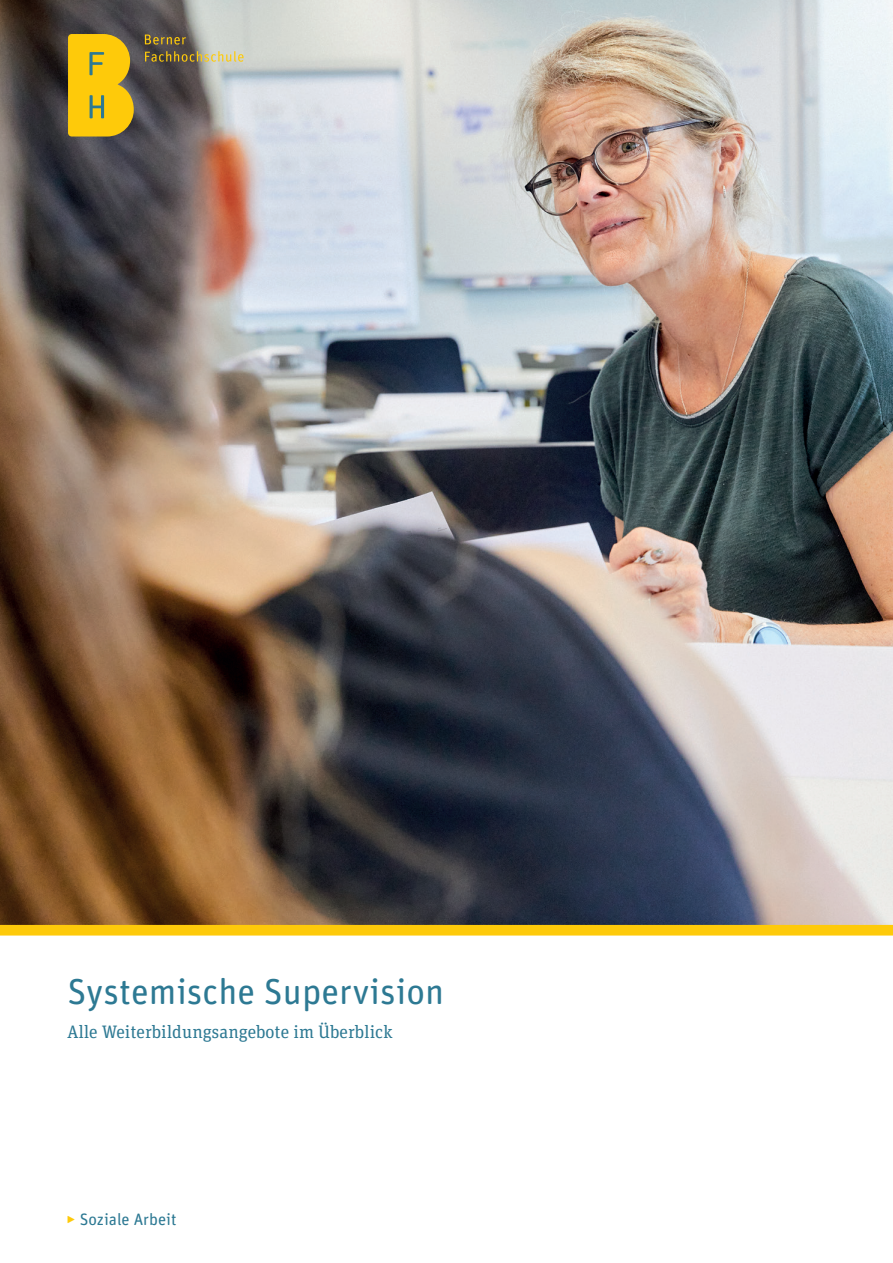
<style>
.page{position:relative;width:893px;height:1263px;background:#fff}
.page>*{position:absolute;margin:0;border:0;box-sizing:border-box;transform-origin:0 0}
.t1{font:36px "Unit Rounded Pro";color:#2d7993}
.t2{font:18px "Unit Slab Pro";color:#2d7993}
.t3{font:16.5px "Unit Rounded Pro";color:#2d7993}
.s1{color:#feca0a}
</style>
<div class="page">
<img style="left:0;top:0;width:893px;height:925px">
<div style="left:0;top:925px;width:893px;height:10px;background:#feca0a"></div>
<svg style="left:68px;top:34px;width:66px;height:103px;background:#e1b818"></svg>
<svg style="left:145px;top:35px;width:41px;height:10px"></svg>
<svg style="left:145px;top:51px;width:99px;height:11px"></svg>
<h1 class="t1" style="left:68px;top:966px;width:378px">Systemische Supervision</h1>
<p class="t2" style="left:68px;top:1019px;width:327px">Alle Weiterbildungsangebote im Überblick</p>
<p class="t3" style="left:66px;top:1207px;width:112px"><span class="s1">‣</span> Soziale Arbeit</p>
</div>
